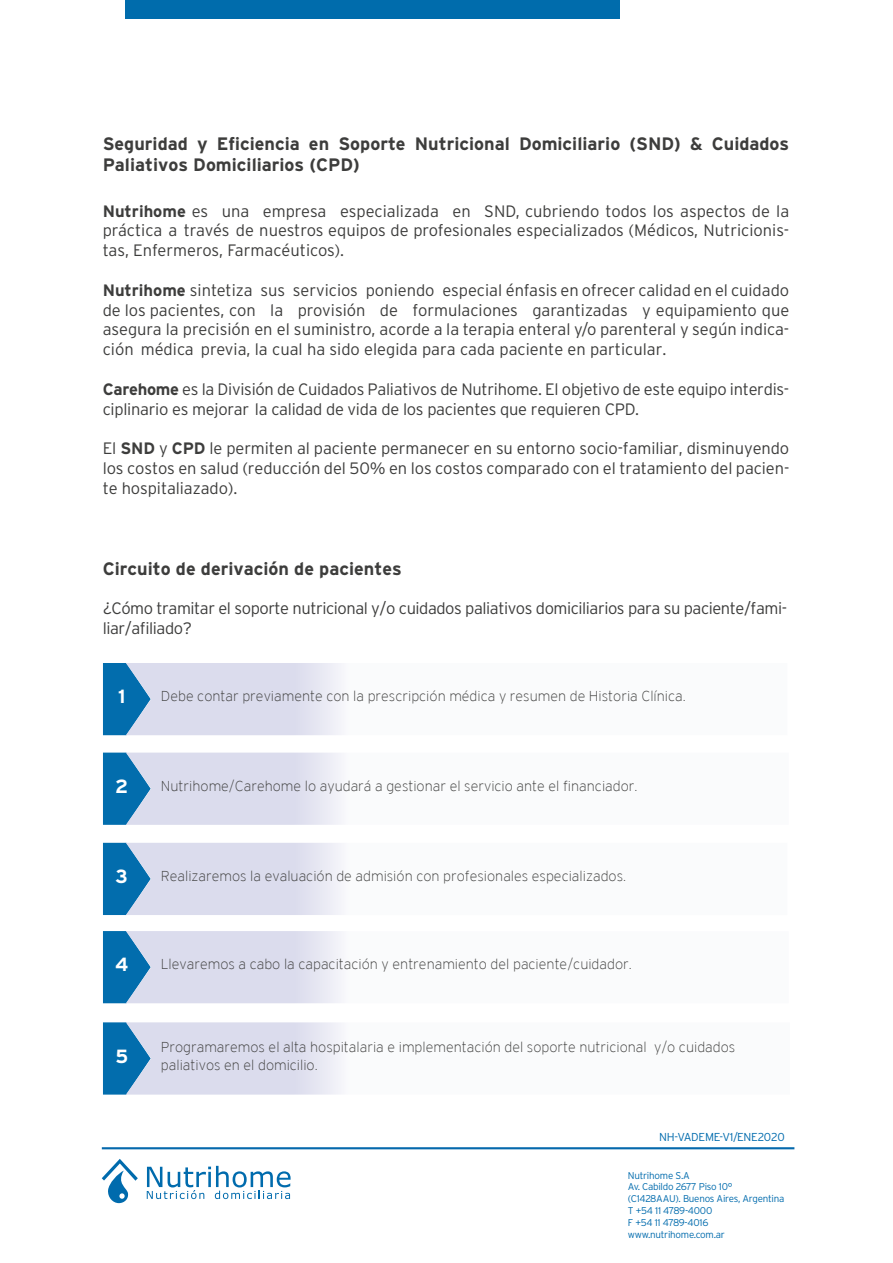
<style>
.page{position:relative;width:893px;height:1263px;background:#fff}
.page>*{position:absolute;margin:0;border:0;box-sizing:border-box;transform-origin:0 0}
.t1{font:700 19.05px "Interstate";color:#fff}
.t2{font:700 18px/21.6px "Interstate OT";color:#3d3d3c}
.t3{font:300 16.5px/19.8px "Interstate OT";letter-spacing:-.015em;color:#3d3d3c;text-align:justify}
.t4{font:200 14.25px/17.1px "Interstate";color:#3d3d3c}
.t5{font:300 11.55px "Interstate OT";letter-spacing:-.025em;color:#006bad}
.t6{font:300 9.9px/11.9px "Interstate OT";letter-spacing:-.025em;color:#006bad}
.s1{font-weight:700}
.s2{font-family:"Interstate";font-weight:700}
</style>
<div class="page">
<svg style="left:102px;top:1159px;width:36px;height:44px"></svg>
<svg style="left:147px;top:1166px;width:144px;height:33px"></svg>
<hr style="left:102px;top:1147px;width:692px;height:2px;background:#0569ac">
<div style="left:103px;top:753px;width:23px;height:72px;background:#026dad"></div>
<svg style="left:126px;top:753px;width:215px;height:72px;background:#d1d8ea"></svg>
<div style="left:103px;top:663px;width:23px;height:72px;background:#026dad"></div>
<svg style="left:126px;top:663px;width:215px;height:72px;background:#d1d8ea"></svg>
<div style="left:103px;top:843px;width:23px;height:72px;background:#026dad"></div>
<svg style="left:126px;top:843px;width:215px;height:72px;background:#d1d8ea"></svg>
<div style="left:103px;top:931px;width:23px;height:72px;background:#026dad"></div>
<svg style="left:126px;top:931px;width:215px;height:72px;background:#d1d8ea"></svg>
<div style="left:103px;top:1022px;width:23px;height:72px;background:#026dad"></div>
<svg style="left:126px;top:1022px;width:215px;height:72px;background:#d1d8ea"></svg>
<div style="left:126px;top:0;width:494px;height:19px;background:#006cac"></div>
<p class="t2" style="left:103px;top:132px;width:688px">Seguridad y Eficiencia en Soporte Nutricional Domiciliario (SND) &amp; Cuidados<br>Paliativos Domiciliarios (CPD)</p>
<p class="t3" style="left:103px;top:201px;width:688px"><span class="s1">Nutrihome</span> es una empresa especializada en SND, cubriendo todos los aspectos de la práctica a través de nuestros equipos de profesionales especializados (Médicos, Nutricionis&shy;tas, Enfermeros, Farmacéuticos).</p>
<p class="t3" style="left:103px;top:280px;width:688px"><span class="s1">Nutrihome</span> sintetiza sus servicios poniendo especial énfasis en ofrecer calidad en el cuidado de los pacientes, con la provisión de formulaciones garantizadas y equipamiento que asegura la precisión en el suministro, acorde a la terapia enteral y/o parenteral y según indica&shy;ción médica previa, la cual ha sido elegida para cada paciente en particular.</p>
<p class="t3" style="left:103px;top:379px;width:688px"><span class="s1">Carehome</span> es la División de Cuidados Paliativos de Nutrihome. El objetivo de este equipo interdis&shy;ciplinario es mejorar la calidad de vida de los pacientes que requieren CPD.</p>
<p class="t3" style="left:103px;top:438px;width:688px">El <span class="s2">SND</span> y <span class="s2">CPD</span> le permiten al paciente permanecer en su entorno socio-familiar, disminuyendo los costos en salud (reducción del 50% en los costos comparado con el tratamiento del pacien&shy;te hospitaliazado).</p>
<p class="t2" style="left:103px;top:557px;width:300px">Circuito de derivación de pacientes</p>
<p class="t3" style="left:103px;top:599px;width:686px">¿Cómo tramitar el soporte nutricional y/o cuidados paliativos domiciliarios para su paciente/fami&shy;liar/afiliado?</p>
<p class="t1" style="left:118px;top:686px;width:9px">1</p>
<p class="t4" style="left:161px;top:688px;width:526px">Debe contar previamente con la prescripción médica y resumen de Historia Clínica.</p>
<p class="t1" style="left:115px;top:775px;width:15px">2</p>
<p class="t4" style="left:161px;top:777px;width:478px">Nutrihome/Carehome lo ayudará a gestionar el servicio ante el financiador.</p>
<p class="t1" style="left:116px;top:866px;width:14px">3</p>
<p class="t4" style="left:161px;top:867px;width:467px">Realizaremos la evaluación de admisión con profesionales especializados.</p>
<p class="t1" style="left:115px;top:954px;width:15px">4</p>
<p class="t4" style="left:161px;top:956px;width:472px">Llevaremos a cabo la capacitación y entrenamiento del paciente/cuidador.</p>
<p class="t1" style="left:115px;top:1045px;width:14px">5</p>
<p class="t4" style="left:161px;top:1039px;width:576px">Programaremos el alta hospitalaria e implementación del soporte nutricional y/o cuidados paliativos en el domicilio.</p>
<p class="t5" style="left:659px;top:1130px;width:127px">NH-VADEME-V1/ENE2020</p>
<p class="t6" style="left:628px;top:1169px;width:158px">Nutrihome S.A<br>Av. Cabildo 2677 Piso 10° (C1428AAU). Buenos Aires, Argentina<br>T +54 11 4789-4000<br>F +54 11 4789-4016 www.nutrihome.com.ar</p>
</div>
